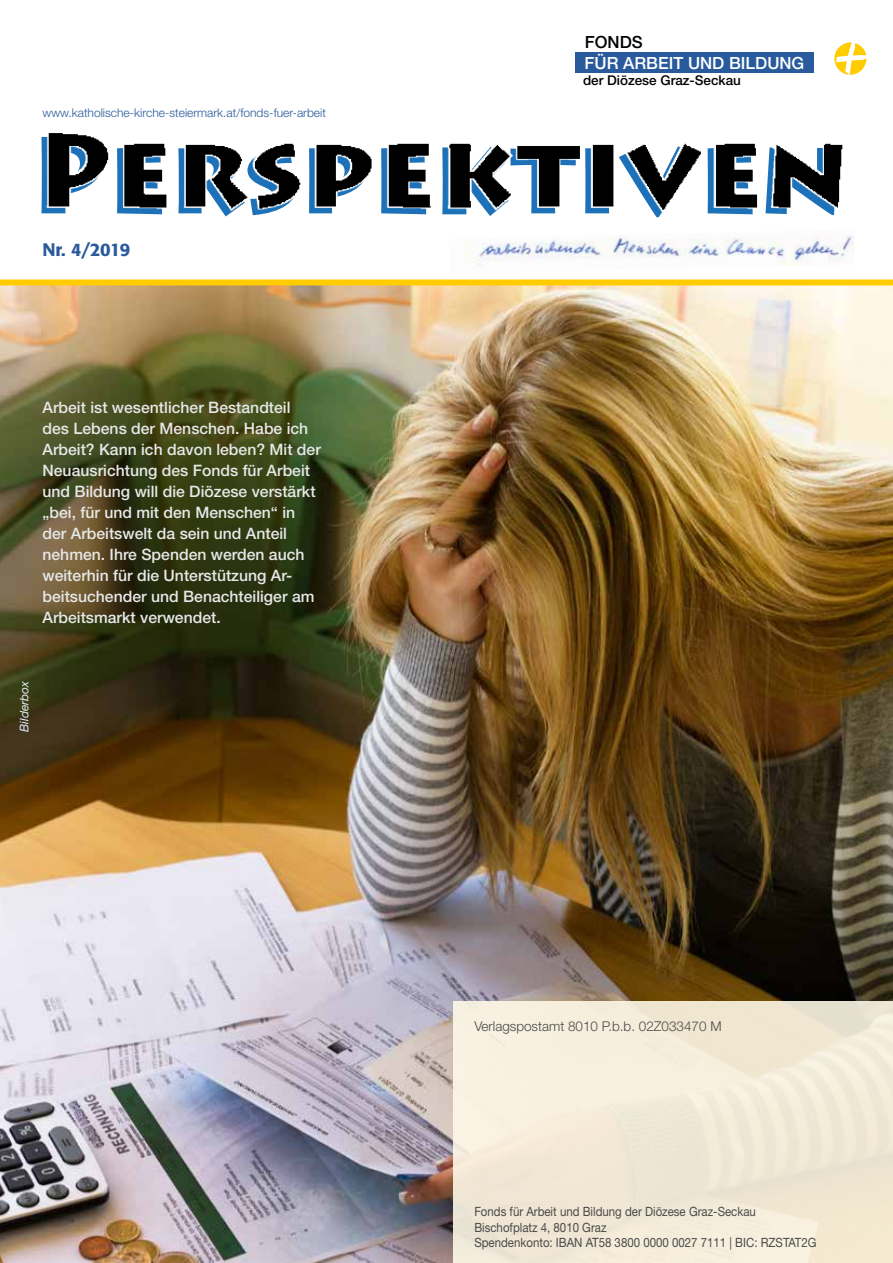
<style>
.page{position:relative;width:893px;height:1263px;background:#fff}
.page>*{position:absolute;margin:0;border:0;box-sizing:border-box;transform-origin:0 0}
.t1{font:900 107.7px "Lithos Pro";color:#1d71b8}
.t2{font:500 18px "Formata";letter-spacing:-.03em;color:#295a9c}
.t3{font:500 16.8px "Helvetica Neue LT";color:#fff}
.t4{font:500 16.8px "Helvetica Neue LT";color:#000}
.t5{font:500 15.75px/21px "Helvetica Neue LT";color:#e7e7e7}
.t6{font:300 13.5px "Helvetica Neue LT";color:#4a4a49}
.t7{font:500 13.5px "Helvetica Neue LT";color:#000}
.t8{font:12.75px/15.3px "Helvetica Neue LT";color:#4a4a49;scale:.9 1}
.t9{font:300 12px "Helvetica Neue LT";color:#295a9c}
.t10{font:italic 12px "Helvetica Neue LT";color:#e1ebf9}
</style>
<div class="page">
<img style="left:0;top:285px;width:893px;height:978px">
<img style="left:48px;top:133px;width:795px;height:77px">
<svg style="left:834px;top:43px;width:32px;height:32px"></svg>
<div style="left:453px;top:1001px;width:440px;height:262px;background:#f2ead7"></div>
<div style="left:575px;top:52px;width:239px;height:21px;background:#295a9c"></div>
<div style="left:0;top:279px;width:893px;height:6px;background:#fc0"></div>
<img style="left:466px;top:236px;width:388px;height:30px">
<p class="t4" style="left:585px;top:32px;width:35px">Fonds</p>
<p class="t3" style="left:585px;top:53px;width:116px">für Arbeit und</p>
<p class="t3" style="left:729px;top:53px;width:23px">Bildun</p>
<p class="t3" style="left:792px;top:53px;width:14px">g</p>
<p class="t7" style="left:583px;top:73px;width:159px">der Diözese Graz-Seckau</p>
<p class="t9" style="left:43px;top:106px;width:285px">www.katholische-kirche-steiermark.at/fonds-fuer-arbeit</p>
<h1 class="t1" style="left:30px;top:109px;width:816px">Perspektiven</h1>
<p class="t2" style="left:43px;top:239px;width:89px">Nr. 4/2019</p>
<p class="t5" style="left:43px;top:396px;width:280px">Arbeit ist wesentlicher Bestandteil<br>des Lebens der Menschen. Habe ich Arbeit? Kann ich davon leben? Mit der Neuausrichtung des Fonds für Arbeit und Bildung will die Diözese verstärkt „bei, für und mit den Menschen“ in der Arbeitswelt da sein und Anteil nehmen. Ihre Spenden werden auch weiterhin für die Unterstützung Ar&shy;beitsuchender und Benachteiliger am Arbeitsmarkt verwendet.</p>
<p class="t10" style="left:17px;top:732px;width:53px;rotate:-90deg">Bilderbox</p>
<p class="t6" style="left:474px;top:1018px;width:249px">Verlagspostamt 8010 P.b.b. 02Z033470 M</p>
<p class="t8" style="left:474px;top:1204px;width:382px">Fonds für Arbeit und Bildung der Diözese Graz-Seckau<br>Bischofplatz 4, 8010 Graz<br>Spendenkonto: IBAN AT58 3800 0000 0027 7111 | BIC: RZSTAT2G</p>
</div>
